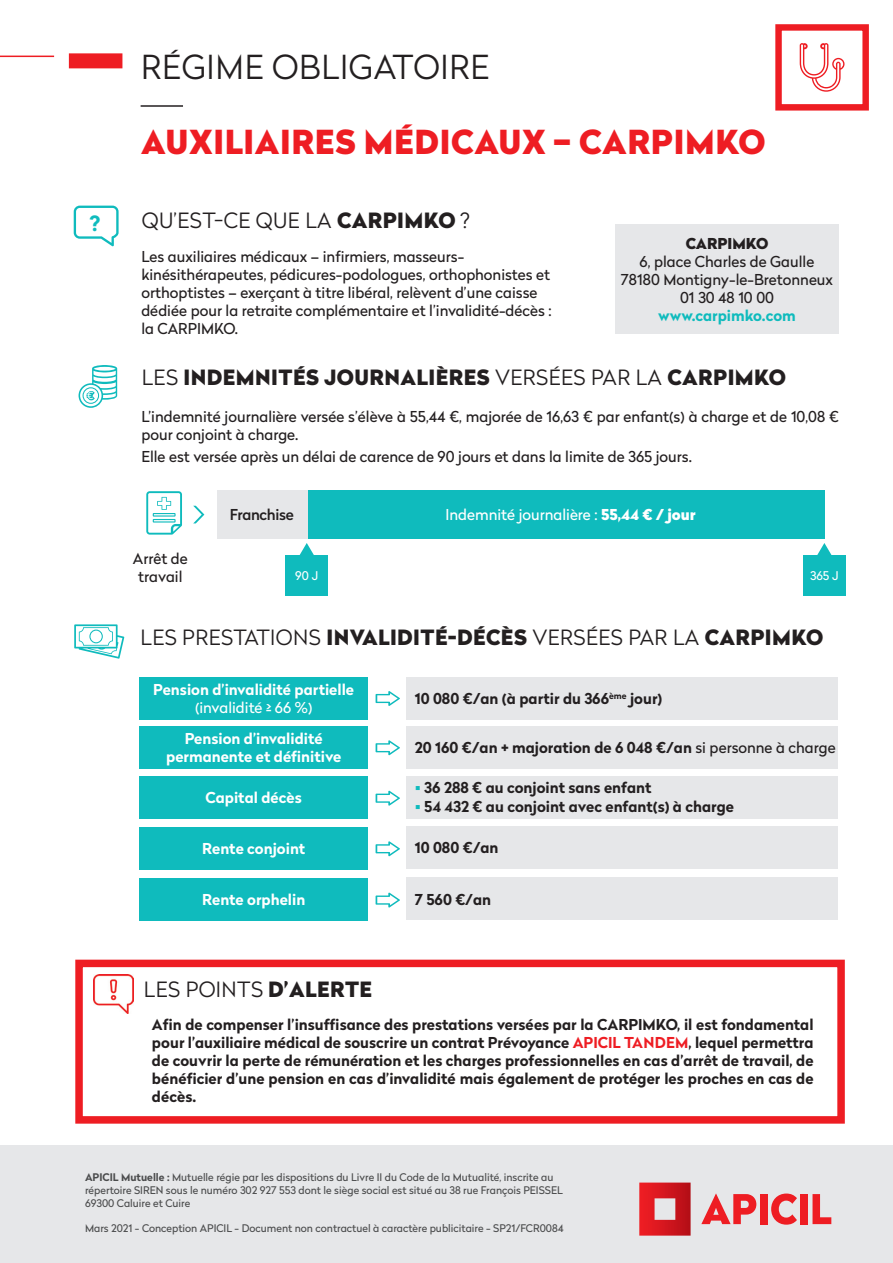
<style>
.page{position:relative;width:893px;height:1263px;background:#fff}
.page>*{position:absolute;margin:0;border:0;box-sizing:border-box;transform-origin:0 0}
.t1{font:900 33px "Radikal";letter-spacing:.02em;color:#ee1d23}
.t2{font:300 33px "Radikal";letter-spacing:.02em;color:#231f20}
.t3{font:300 21px "Radikal";letter-spacing:.02em;color:#231f20}
.t4{font:900 21px "Radikal";letter-spacing:.02em;color:#231f20}
.t5{font:700 21px "Radikal";color:#0fbbbd}
.t6{font:700 15px/18px "Radikal";color:#231f20;text-align:justify}
.t7{font:15px/18px "Radikal";color:#231f20}
.t8{font:700 15px/18px "Radikal";color:#fff;text-align:center}
.t9{font:15px "Radikal";color:#fff}
.t10{font:700 15px "Radikal";color:#0fbbbd}
.t11{font:500 15px "Radikal";letter-spacing:-.02em;color:#231f20}
.t12{font:900 15px "Radikal";color:#231f20}
.t13{font:12px "Radikal";color:#fff}
.t14{font:10.5px/12.6px "Radikal";color:#4b4c4d}
.t15{font:9.75px "Radikal";color:#fff}
.s1{font-weight:900}
.s2{font-weight:300}
.s3{font-weight:400}
.s4{color:#0fbbbd}
.s5{color:#ee1d23}
.s6{font-weight:700}
</style>
<div class="page">
<div style="left:775px;top:24px;width:94px;height:87px;border:6px solid #ee1d23"></div>
<div style="left:69px;top:53px;width:53px;height:15px;background:#ee1d23"></div>
<hr style="left:0;top:56px;width:54px;height:1px;background:#ee1d23">
<hr style="left:141px;top:105px;width:42px;height:2px;background:#231f20">
<svg style="left:74px;top:206px;width:45px;height:40px"></svg>
<svg style="left:193px;top:506px;width:11px;height:17px"></svg>
<div style="left:217px;top:490px;width:90px;height:49px;background:#e6e7e9"></div>
<div style="left:308px;top:491px;width:517px;height:48px;background:#0fbbbd"></div>
<svg style="left:299px;top:543px;width:15px;height:12px"></svg>
<div style="left:286px;top:555px;width:42px;height:40px;background:#0fbbbd"></div>
<svg style="left:817px;top:543px;width:15px;height:12px"></svg>
<div style="left:803px;top:555px;width:43px;height:40px;background:#0fbbbd"></div>
<svg style="left:146px;top:491px;width:36px;height:44px"></svg>
<svg style="left:79px;top:365px;width:38px;height:43px"></svg>
<svg style="left:74px;top:624px;width:50px;height:35px"></svg>
<svg style="left:376px;top:691px;width:24px;height:15px"></svg>
<svg style="left:376px;top:740px;width:24px;height:15px"></svg>
<div style="left:139px;top:726px;width:229px;height:43px;background:#0fbbbd"></div>
<div style="left:139px;top:677px;width:229px;height:43px;background:#0fbbbd"></div>
<div style="left:406px;top:677px;width:432px;height:43px;background:#e6e7e9"></div>
<div style="left:406px;top:726px;width:432px;height:43px;background:#e6e7e9"></div>
<div style="left:139px;top:776px;width:229px;height:43px;background:#0fbbbd"></div>
<div style="left:139px;top:827px;width:229px;height:42px;background:#0fbbbd"></div>
<div style="left:139px;top:878px;width:229px;height:43px;background:#0fbbbd"></div>
<svg style="left:376px;top:791px;width:24px;height:15px"></svg>
<svg style="left:376px;top:841px;width:24px;height:15px"></svg>
<svg style="left:376px;top:893px;width:24px;height:14px"></svg>
<div style="left:406px;top:776px;width:432px;height:42px;background:#e6e7e9"></div>
<div style="left:406px;top:826px;width:432px;height:43px;background:#e6e7e9"></div>
<div style="left:406px;top:878px;width:432px;height:42px;background:#e6e7e9"></div>
<svg style="left:800px;top:43px;width:44px;height:49px"></svg>
<div style="left:75px;top:960px;width:770px;height:164px;border:8px solid #ee1d23"></div>
<img style="left:94px;top:974px;width:39px;height:40px">
<div style="left:615px;top:224px;width:224px;height:110px;background:#e6e7e9"></div>
<div style="left:0;top:1146px;width:893px;height:117px;background:#e6e7e9"></div>
<svg style="left:639px;top:1182px;width:52px;height:53px;background:#d63d43"></svg>
<svg style="left:701px;top:1193px;width:55px;height:31px"></svg>
<div style="left:760px;top:1194px;width:7px;height:30px;background:#ee1d23"></div>
<svg style="left:771px;top:1193px;width:26px;height:32px"></svg>
<div style="left:800px;top:1194px;width:7px;height:30px;background:#ee1d23"></div>
<svg style="left:812px;top:1194px;width:19px;height:30px"></svg>
<h1 class="t2" style="left:141px;top:44px;width:349px">RÉGIME OBLIGATOIRE</h1>
<h1 class="t1" style="left:141px;top:118px;width:626px">AUXILIAIRES MÉDICAUX – CARPIMKO</h1>
<h2 class="t5" style="left:90px;top:208px;width:13px">?</h2>
<h2 class="t3" style="left:142px;top:206px;width:330px">QU’EST-CE QUE LA <span class="s1">CARPIMKO</span> ?</h2>
<p class="t7" style="left:141px;top:247px;width:412px">Les auxiliaires médicaux – infirmiers, masseurs&shy;kinésithérapeutes, pédicures-podologues, orthophonistes et orthoptistes – exerçant à titre libéral, relèvent d’une caisse dédiée pour la retraite complémentaire et l’invalidité-décès : la CARPIMKO.</p>
<p class="t12" style="left:686px;top:232px;width:84px">CARPIMKO</p>
<p class="t7" style="left:621px;top:252px;width:214px;text-align:center">6, place Charles de Gaulle<br>78180 Montigny-le-Bretonneux<br>01 30 48 10 00</p>
<p class="t10" style="left:658px;top:304px;width:139px">www.carpimko.com</p>
<p class="t15" style="left:87px;top:389px;width:8px">€</p>
<h2 class="t4" style="left:142px;top:362px;width:646px"><span class="s2">LES</span> INDEMNITÉS JOURNALIÈRES <span class="s2">VERSÉES PAR LA</span> CARPIMKO</h2>
<p class="t7" style="left:141px;top:407px;width:699px">L’indemnité journalière versée s’élève à 55,44 €, majorée de 16,63 € par enfant(s) à charge et de 10,08 € pour conjoint à charge.</p>
<p class="t7" style="left:141px;top:447px;width:552px">Elle est versée après un délai de carence de 90 jours et dans la limite de 365 jours.</p>
<p class="t7" style="left:133px;top:549px;width:56px;text-align:center">Arrêt de travail</p>
<p class="t11" style="left:230px;top:504px;width:65px">Franchise</p>
<p class="t9" style="left:445px;top:504px;width:252px">Indemnité journalière : <span class="s1">55,44 € / jour</span></p>
<p class="t13" style="left:295px;top:567px;width:24px">90 J</p>
<p class="t13" style="left:810px;top:567px;width:30px">365 J</p>
<h2 class="t3" style="left:141px;top:623px;width:684px">LES PRESTATIONS <span class="s1">INVALIDITÉ-DÉCÈS</span> VERSÉES PAR LA <span class="s1">CARPIMKO</span></h2>
<p class="t8" style="left:153px;top:680px;width:202px">Pension d’invalidité partielle</p>
<p class="t9" style="left:195px;top:697px;width:119px">(invalidité ≥ 66 %)</p>
<p class="t8" style="left:166px;top:730px;width:177px">Pension d’invalidité permanente et définitive</p>
<p class="t8" style="left:206px;top:788px;width:98px">Capital décès</p>
<p class="t8" style="left:202px;top:839px;width:105px">Rente conjoint</p>
<p class="t8" style="left:202px;top:890px;width:105px">Rente orphelin</p>
<h2 class="t3" style="left:144px;top:975px;width:230px">LES POINTS <span class="s1">D’ALERTE</span></h2>
<p class="t6" style="left:415px;top:689px;width:249px">10 080 €/an (à partir du 366<sup>ème</sup> jour)</p>
<p class="t6" style="left:415px;top:739px;width:422px">20 160 €/an + majoration de 6 048 €/an <span class="s3">si personne à charge</span></p>
<p class="t6" style="left:415px;top:778px;width:238px"><span class="s4">▪</span> 36 288 € au conjoint sans enfant</p>
<p class="t6" style="left:415px;top:798px;width:321px"><span class="s4">▪</span> 54 432 € au conjoint avec enfant(s) à charge</p>
<p class="t6" style="left:415px;top:838px;width:85px">10 080 €/an</p>
<p class="t6" style="left:415px;top:890px;width:78px">7 560 €/an</p>
<p class="t6" style="left:152px;top:1015px;width:663px">Afin de compenser l’insuffisance des prestations versées par la CARPIMKO, il est fondamental pour l’auxiliaire médical de souscrire un contrat Prévoyance <span class="s5">APICIL TANDEM</span>, lequel permettra de couvrir la perte de rémunération et les charges professionnelles en cas d’arrêt de travail, de bénéficier d’une pension en cas d’invalidité mais également de protéger les proches en cas de décès.</p>
<p class="t14" style="left:85px;top:1171px;width:479px"><span class="s6">APICIL Mutuelle :</span> Mutuelle régie par les dispositions du Livre II du Code de la Mutualité, inscrite au répertoire SIREN sous le numéro 302 927 553 dont le siège social est situé au 38 rue François PEISSEL<br>69300 Caluire et Cuire</p>
<p class="t14" style="left:85px;top:1221px;width:480px">Mars 2021 - Conception APICIL - Document non contractuel à caractère publicitaire - SP21/FCR0084</p>
</div>
